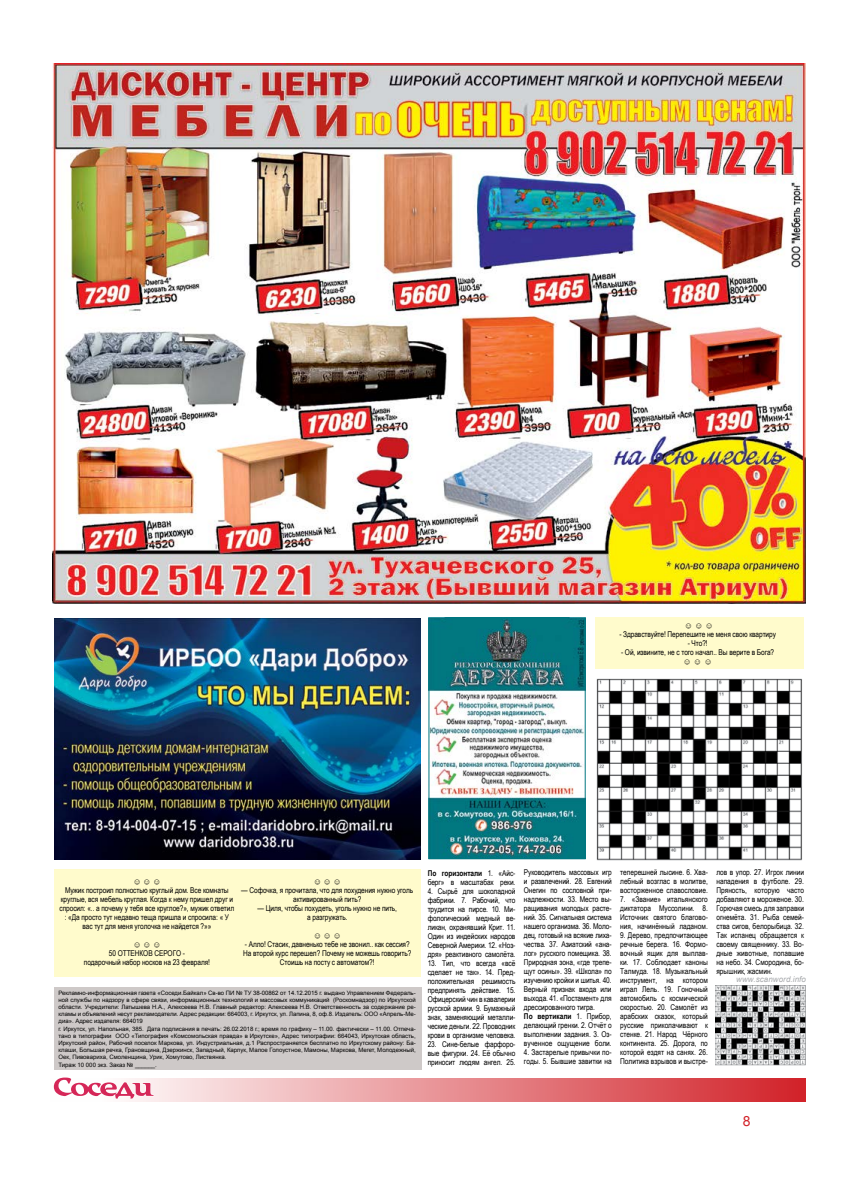
<style>
.page{position:relative;width:842px;height:1191px;background:#fff}
.page>*{position:absolute;margin:0;border:0;box-sizing:border-box;transform-origin:0 0}
.t1{font:14px "Arial";color:#d2232a}
.t2{font:8px/9px "Arial Narrow";letter-spacing:-.01em;color:#000;text-align:justify}
.t3{font:italic 8px "Arial";letter-spacing:.01em;color:#a7a9ac}
.t4{font:8px "Arial";color:#000}
.t5{font:6px/7.2px "Arial";color:#000}
.s1{font-weight:700}
</style>
<div class="page">
<svg style="left:129px;top:1078px;width:676px;height:23px;background:#e6878b"></svg>
<svg style="left:53px;top:1077px;width:101px;height:22px"></svg>
<div style="left:595px;top:617px;width:209px;height:52px;background:#fffbcc"></div>
<div style="left:54px;top:987px;width:367px;height:83px;background:#cec9c8"></div>
<img style="left:430px;top:619px;width:154px;height:238px">
<div style="left:428px;top:617px;width:158px;height:242px;border:1px solid #007680"></div>
<img style="left:596px;top:678px;width:206px;height:182px">
<img style="left:715px;top:985px;width:91px;height:80px">
<img style="left:52px;top:64px;width:753px;height:539px">
<img style="left:54px;top:618px;width:367px;height:241px">
<div style="left:54px;top:869px;width:367px;height:107px;background:#fffbcc"></div>
<p class="t4" style="left:684px;top:619px;width:30px">☺ ☺ ☺</p>
<p class="t2" style="left:619px;top:629px;width:158px">- Здравствуйте! Перепешите не меня свою квартиру</p>
<p class="t2" style="left:688px;top:638px;width:22px">- Что?!</p>
<p class="t2" style="left:621px;top:647px;width:155px">- Ой, извините, не с того начал.. Вы верите в Бога?</p>
<p class="t4" style="left:683px;top:656px;width:30px">☺ ☺ ☺</p>
<p class="t2" style="left:60px;top:876px;width:176px;text-align:center">☺ ☺ ☺<br>Мужик построил полностью круглый дом. Все комнаты круглые, вся мебель круглая. Когда к нему пришел друг и спросил: «.. а почему у тебя все круглое?», мужик ответил : «Да просто тут недавно теща пришла и спросила: « У вас тут для меня уголочка не найдется ?»»</p>
<p class="t2" style="left:84px;top:939px;width:128px;text-align:center">☺ ☺ ☺<br>50 ОТТЕНКОВ СЕРОГО -<br>подарочный набор носков на 23 февраля!</p>
<p class="t2" style="left:313px;top:876px;width:29px">☺ ☺ ☺</p>
<p class="t2" style="left:241px;top:885px;width:174px;text-align:center">— Софочка, я прочитала, что для похудения нужно уголь активированный пить?</p>
<p class="t2" style="left:257px;top:903px;width:141px;text-align:center">— Циля, чтобы похудеть, уголь нужно не пить, а разгружать.</p>
<p class="t2" style="left:313px;top:930px;width:29px">☺ ☺ ☺</p>
<p class="t2" style="left:243px;top:939px;width:170px;text-align:center">- Алло! Стасик, давненько тебе не звонил.. как сессия?<br>На второй курс перешел? Почему не можешь говорить?<br>Стоишь на посту с автоматом?!</p>
<p class="t5" style="left:59px;top:988px;width:359px">Рекламно-информационная газета «Соседи.Байкал» Cв-во ПИ № ТУ 38-00862 от 14.12.2015 г. выдано Управлением Федераль&shy;ной службы по надзору в сфере связи, информационных технологий и массовых коммуникаций (Роскомнадзор) по Иркутской области. Учредители: Латышева Н.А., Алексеева Н.В. Главный редактор: Алексеева Н.В. Ответственность за содержание ре&shy;кламы и объявлений несут рекламодатели. Адрес редакции: 664003, г. Иркутск, ул. Лапина, 8, оф.8. Издатель: ООО «Апрель-Ме&shy;диа». Адрес издателя: 664019<br>г. Иркутск, ул. Напольная, 385. Дата подписания в печать: 26.02.2018 г.; время по графику – 11.00. фактически – 11.00. Отпеча&shy;тано в типографии ООО «Типография «Комсомольская правда» в Иркутске», Адрес типографии: 664043, Иркутская область, Иркутский район, Рабочий поселок Маркова, ул. Индустриальная, д.1 Распространяется бесплатно по Иркутскому району: Ба&shy;клаши, Большая речка, Грановщина, Дзержинск, Западный, Карлук, Малое Голоустное, Мамоны, Маркова, Мегет, Молодежный, Оек, Пивовариха, Смоленщина, Урик, Хомутово, Листвянка.<br>Тираж 10 000 экз. Заказ № ______.</p>
<p class="t2" style="left:428px;top:868px;width:89px"><span class="s1">По горизонтали</span> 1. «Айс&shy;берг» в масштабах реки.</p>
<p class="t2" style="left:428px;top:886px;width:89px">4. Сырьё для шоколадной фабрики. 7. Рабочий, что трудится на пирсе. 10. Ми&shy;фологический медный ве&shy;ликан, охранявший Крит. 11.<br>Один из индейских народов Северной Америки. 12. «Ноз&shy;дря» реактивного самолёта.</p>
<p class="t2" style="left:428px;top:958px;width:89px">13. Тип, что всегда «всё сделает не так». 14. Пред&shy;положительная решимость предпринять действие. 15.<br>Офицерский чин в кавалерии русской армии. 9. Бумажный знак, заменяющий металли&shy;ческие деньги. 22. Проводник крови в организме человека.</p>
<p class="t2" style="left:428px;top:1039px;width:89px">23. Сине-белые фарфоро&shy;вые фигурки. 24. Её обычно приносит людям ангел. 25.</p>
<p class="t2" style="left:524px;top:867px;width:89px;text-align:left">Руководитель массовых игр и развлечений. 28. Евгений<br>Онегин по сословной при&shy;надлежности. 33. Место вы&shy;ращивания молодых расте&shy;ний. 35. Сигнальная система нашего организма. 36. Моло&shy;дец, готовый на всякие лиха&shy;чества. 37. Азиатский «ана&shy;лог» русского помещика. 38.<br>Природная зона, «где трепе&shy;щут осины». 39. «Школа» по изучению кройки и шитья. 40.<br>Верный признак входа или выхода. 41. «Постамент» для дрессированного тигра.<br><span class="s1">По вертикали</span> 1. Прибор, делающий гренки. 2. Отчёт о выполнении задания. 3. Оз&shy;вученное ощущение боли.</p>
<p class="t2" style="left:524px;top:1047px;width:89px">4. Застарелые привычки по&shy;годы. 5. Бывшие завитки на</p>
<p class="t2" style="left:620px;top:867px;width:89px">теперешней лысине. 6. Хва&shy;лебный возглас в молитве, восторженное славословие.</p>
<p class="t2" style="left:620px;top:894px;width:89px">7. «Звание» итальянского диктатора Муссолини. 8.<br>Источник святого благово&shy;ния, начинённый ладаном.</p>
<p class="t2" style="left:620px;top:930px;width:89px">9. Дерево, предпочитающее речные берега. 16. Формо&shy;вочный ящик для выплав&shy;ки. 17. Соблюдает каноны Талмуда. 18. Музыкальный инструмент, на котором играл Лель. 19. Гоночный автомобиль с космической скоростью. 20. Самолёт из арабских сказок, который русские приколачивают к стенке. 21. Народ Чёрного континента. 25. Дорога, по которой ездят на санях. 26.<br>Политика взрывов и выстре-</p>
<p class="t2" style="left:716px;top:867px;width:89px">лов в упор. 27. Игрок линии нападения в футболе. 29.<br>Пряность, которую часто добавляют в мороженое. 30.<br>Горючая смесь для заправки огнемёта. 31. Рыба семей&shy;ства сигов, белорыбица. 32.<br>Так испанец обращается к своему священнику. 33. Во&shy;дные животные, попавшие на небо. 34. Смородина, бо&shy;ярышник, жасмин.</p>
<p class="t3" style="left:736px;top:974px;width:71px">www.scanword.info</p>
<h1 class="t1" style="left:743px;top:1112px;width:9px">8</h1>
</div>
